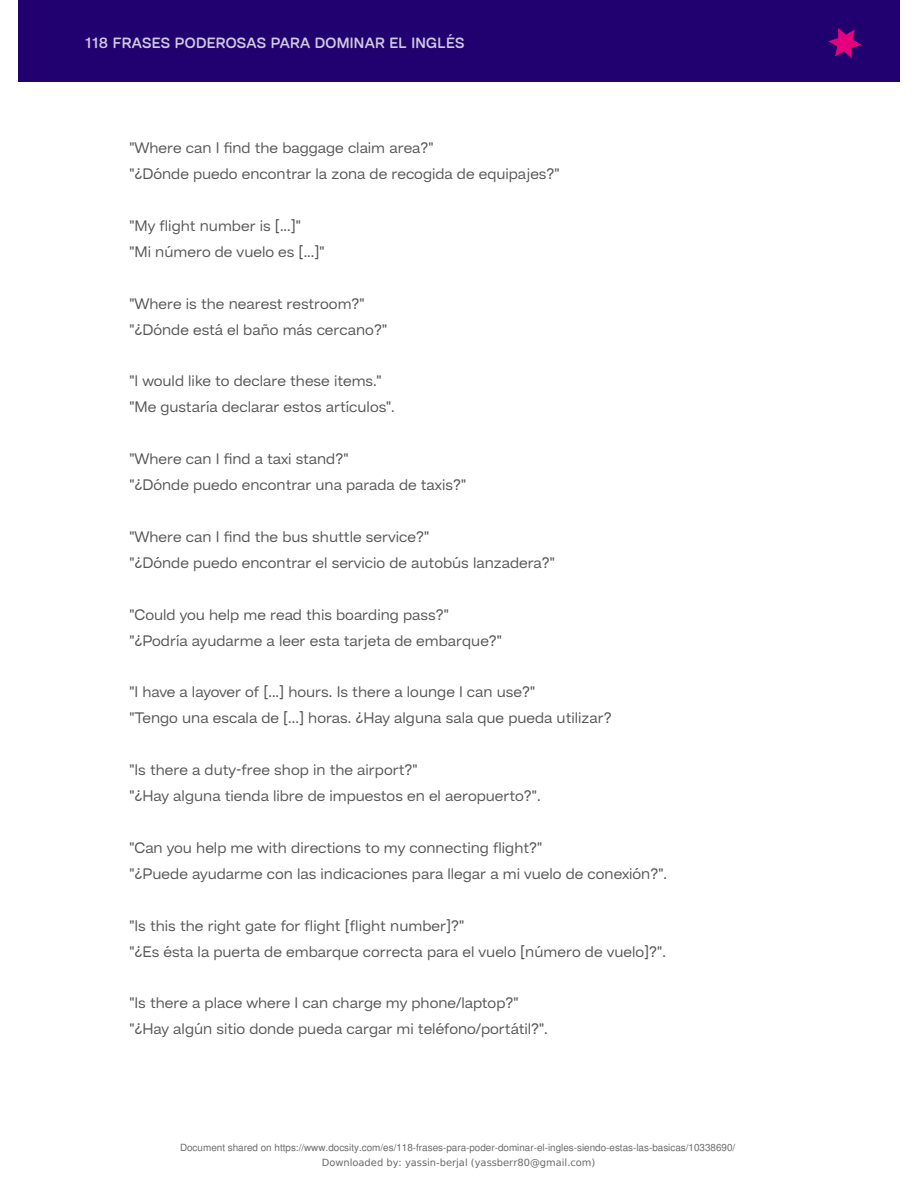
<style>
.page{position:relative;width:918px;height:1188px;background:#fff}
.page>*{position:absolute;margin:0;border:0;box-sizing:border-box;transform-origin:0 0}
.t1{font:15.9px/26px "Hando Soft";color:#575756}
.t2{font:600 15.15px "Hando Soft";letter-spacing:.02em;color:#fff}
.t3{font:9.9px "Nimbus Sans";color:#6b6b6b}
.t4{font:9.9px "DejaVu Sans";letter-spacing:.005em;color:#6b6b6b}
</style>
<div class="page">
<div style="left:18px;top:0;width:882px;height:82px;background:#210070"></div>
<svg style="left:828px;top:28px;width:34px;height:30px"></svg>
<p class="t2" style="left:85px;top:34px;width:381px">118 FRASES PODEROSAS PARA DOMINAR EL INGLÉS</p>
<p class="t1" style="left:129px;top:136px;width:432px">"Where can I find the baggage claim area?"<br>"¿Dónde puedo encontrar la zona de recogida de equipajes?"</p>
<p class="t1" style="left:129px;top:213px;width:197px">"My flight number is [...]" "Mi número de vuelo es [...]"</p>
<p class="t1" style="left:129px;top:291px;width:259px">"Where is the nearest restroom?" "¿Dónde está el baño más cercano?"</p>
<p class="t1" style="left:129px;top:369px;width:267px">"I would like to declare these items." "Me gustaría declarar estos artículos".</p>
<p class="t1" style="left:129px;top:447px;width:338px">"Where can I find a taxi stand?"<br>"¿Dónde puedo encontrar una parada de taxis?"</p>
<p class="t1" style="left:129px;top:524px;width:427px">"Where can I find the bus shuttle service?"<br>"¿Dónde puedo encontrar el servicio de autobús lanzadera?"</p>
<p class="t1" style="left:129px;top:602px;width:374px">"Could you help me read this boarding pass?" "¿Podría ayudarme a leer esta tarjeta de embarque?"</p>
<p class="t1" style="left:129px;top:680px;width:484px">"I have a layover of [...] hours. Is there a lounge I can use?"<br>"Tengo una escala de [...] horas. ¿Hay alguna sala que pueda utilizar?</p>
<p class="t1" style="left:129px;top:758px;width:413px">"Is there a duty-free shop in the airport?"<br>"¿Hay alguna tienda libre de impuestos en el aeropuerto?".</p>
<p class="t1" style="left:129px;top:836px;width:539px">"Can you help me with directions to my connecting flight?"<br>"¿Puede ayudarme con las indicaciones para llegar a mi vuelo de conexión?".</p>
<p class="t1" style="left:129px;top:913px;width:538px">"Is this the right gate for flight [flight number]?"<br>"¿Es ésta la puerta de embarque correcta para el vuelo [número de vuelo]?".</p>
<p class="t1" style="left:129px;top:991px;width:420px">"Is there a place where I can charge my phone/laptop?" "¿Hay algún sitio donde pueda cargar mi teléfono/portátil?".</p>
<p class="t3" style="left:180px;top:1144px;width:557px">Document shared on https://www.docsity.com/es/118-frases-para-poder-dominar-el-ingles-siendo-estas-las-basicas/10338690/</p>
<p class="t4" style="left:322px;top:1157px;width:275px">Downloaded by: yassin-berjal (yassberr80@gmail.com)</p>
</div>
